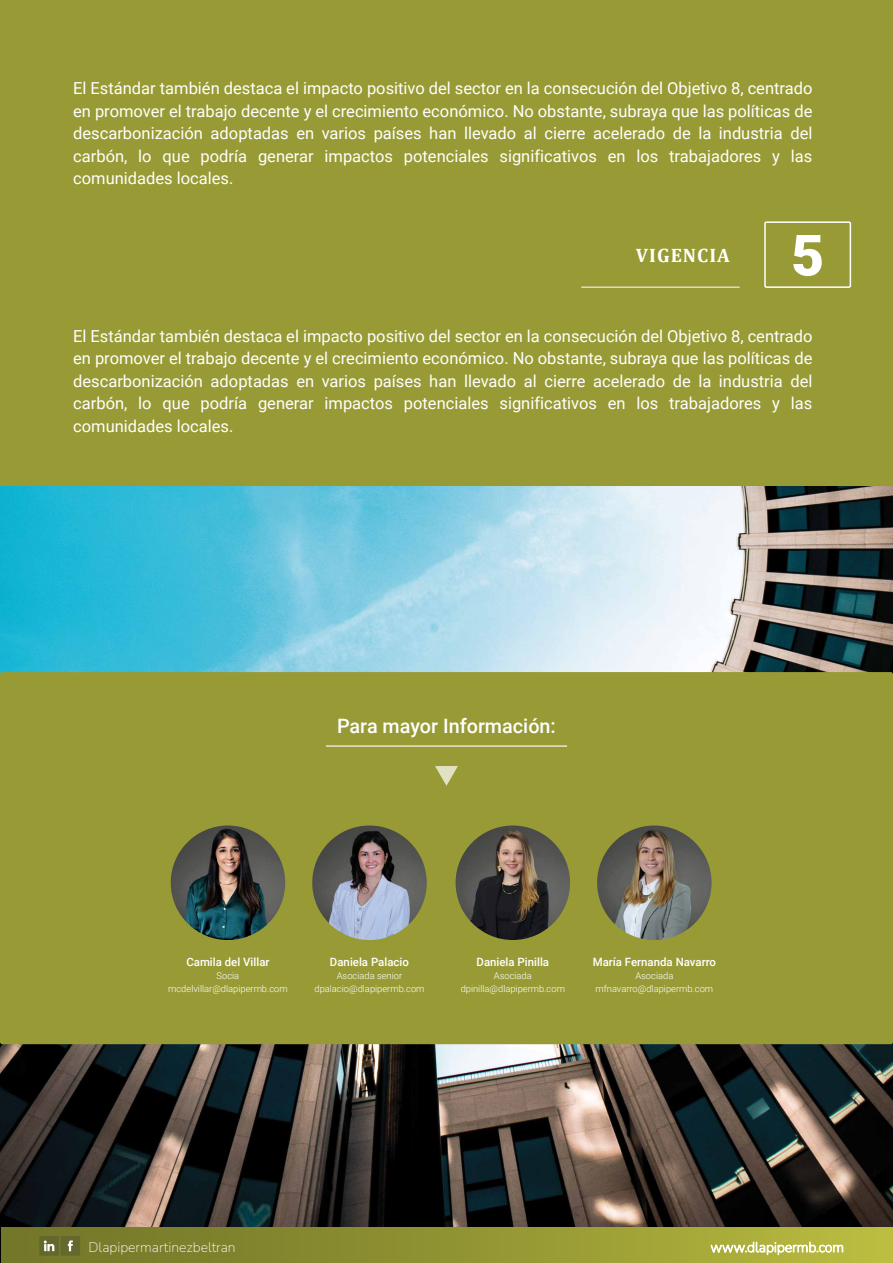
<style>
.page{position:relative;width:893px;height:1263px;background:#fff}
.page>*{position:absolute;margin:0;border:0;box-sizing:border-box;transform-origin:0 0}
.t1{font:900 57px "Roboto";color:#fff}
.t2{font:500 19.8px "Roboto";color:#fff}
.t3{font:700 19.5px "Cambria";letter-spacing:.05em;color:#fff}
.t4{font:16.5px/22.5px "Roboto";color:#fff;text-align:justify}
.t5{font:200 13.95px "Nunito";color:#fff}
.t6{font:500 11.4px "Roboto";color:#fff}
.t7{font:300 9.3px/12.6px "Roboto";color:#fff;text-align:center}
</style>
<div class="page">
<img style="left:0;top:486px;width:893px;height:777px">
<div style="left:0;top:0;width:893px;height:486px;background:#989b35"></div>
<div style="left:764px;top:221px;width:87px;height:67px;border:2px solid #fff"></div>
<hr style="left:581px;top:287px;width:159px;height:1px;background:#fff">
<div style="left:1px;top:1228px;width:892px;height:35px;background:linear-gradient(to right,#6d7126,#b8ba3f)"></div>
<svg style="left:711px;top:1242px;width:132px;height:13px"></svg>
<div style="left:39px;top:1236px;width:20px;height:20px;background:linear-gradient(to right,#63682d,#62682c)"></div>
<svg style="left:44px;top:1240px;width:10px;height:11px"></svg>
<div style="left:61px;top:1236px;width:19px;height:20px;background:#63682d"></div>
<svg style="left:68px;top:1240px;width:5px;height:11px"></svg>
<div style="left:0;top:672px;width:893px;height:372px;background:#989b35;border-radius:2px"></div>
<img style="left:171px;top:825px;width:114px;height:115px;border-radius:57px">
<img style="left:456px;top:825px;width:114px;height:115px;border-radius:57px">
<img style="left:597px;top:825px;width:115px;height:115px;border-radius:57px">
<img style="left:312px;top:825px;width:115px;height:115px;border-radius:57px">
<hr style="left:326px;top:745px;width:241px;height:2px;background:#fff">
<svg style="left:435px;top:766px;width:23px;height:20px"></svg>
<p class="t4" style="left:73px;top:76px;width:741px">El Estándar también destaca el impacto positivo del sector en la consecución del Objetivo 8, centrado en promover el trabajo decente y el crecimiento económico. No obstante, subraya que las políticas de descarbonización adoptadas en varios países han llevado al cierre acelerado de la industria del carbón, lo que podría generar impactos potenciales significativos en los trabajadores y las comunidades locales.</p>
<p class="t3" style="left:636px;top:242px;width:95px">VIGENCIA</p>
<h1 class="t1" style="left:791px;top:215px;width:35px">5</h1>
<p class="t4" style="left:73px;top:324px;width:741px">El Estándar también destaca el impacto positivo del sector en la consecución del Objetivo 8, centrado en promover el trabajo decente y el crecimiento económico. No obstante, subraya que las políticas de descarbonización adoptadas en varios países han llevado al cierre acelerado de la industria del carbón, lo que podría generar impactos potenciales significativos en los trabajadores y las comunidades locales.</p>
<p class="t2" style="left:337px;top:712px;width:220px">Para mayor Información:</p>
<p class="t6" style="left:186px;top:954px;width:85px">Camila del Villar</p>
<p class="t7" style="left:168px;top:969px;width:121px">Socia mcdelvillar@dlapipermb.com</p>
<p class="t6" style="left:330px;top:954px;width:80px">Daniela Palacio</p>
<p class="t7" style="left:314px;top:969px;width:112px">Asociada senior dpalacio@dlapipermb.com</p>
<p class="t6" style="left:476px;top:954px;width:74px">Daniela Pinilla</p>
<p class="t7" style="left:461px;top:969px;width:106px">Asociada dpinilla@dlapipermb.com</p>
<p class="t6" style="left:593px;top:954px;width:125px">María Fernanda Navarro</p>
<p class="t7" style="left:595px;top:969px;width:119px">Asociada mfnavarro@dlapipermb.com</p>
<p class="t5" style="left:88px;top:1237px;width:149px">Dlapipermartinezbeltran</p>
</div>
